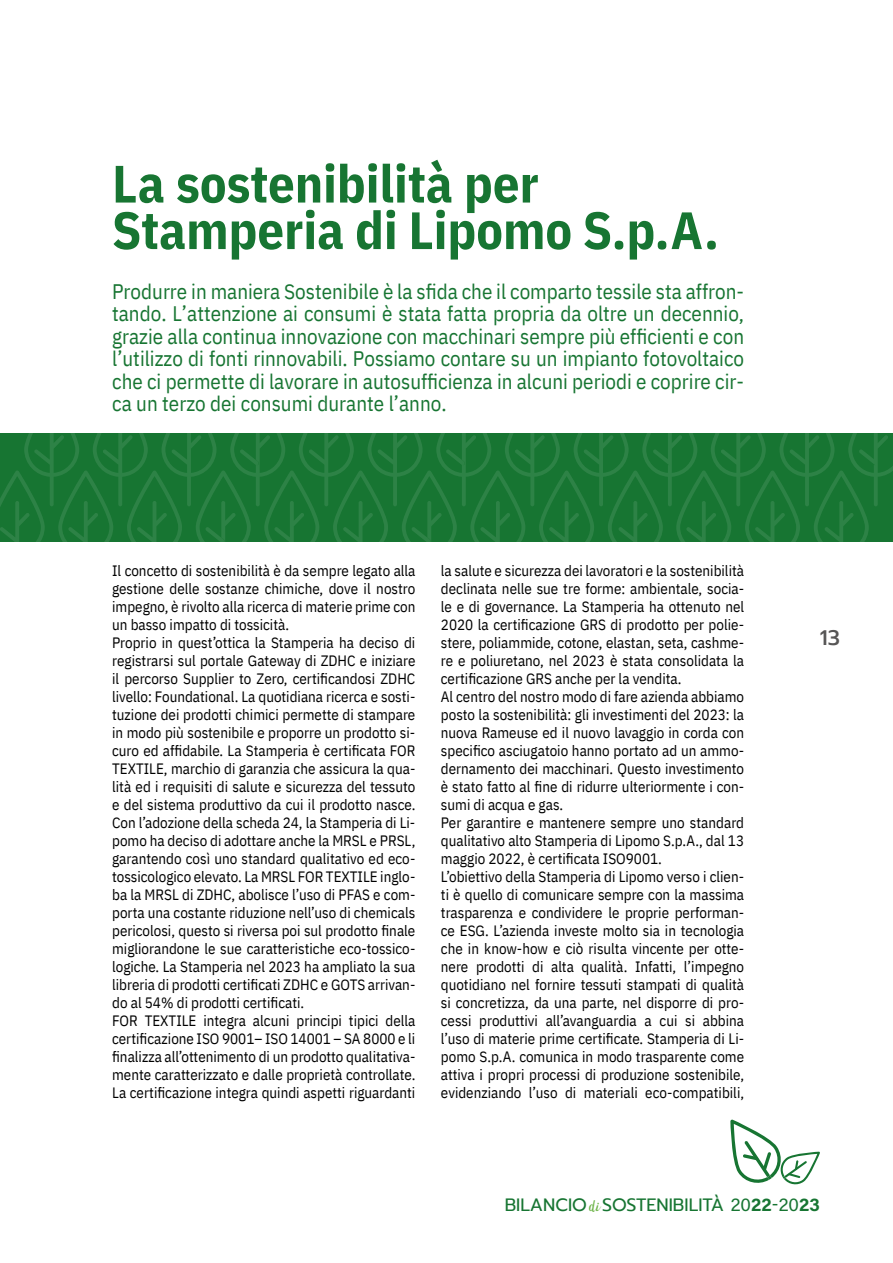
<style>
.page{position:relative;width:893px;height:1263px;background:#fff}
.page>*{position:absolute;margin:0;border:0;box-sizing:border-box;transform-origin:0 0}
.t1{font:700 52.5px/46.5px "IBM Plex Sans Cond";color:#177532}
.t2{font:21px/22.5px "IBM Plex Sans Cond";color:#177532;text-align:justify}
.t3{font:500 21px "Prompt";color:#575656}
.t4{font:17.85px "Prompt";color:#177532}
.t5{font:15px/18px "IBM Plex Sans Cond";color:#000}
.s1{font-family:"Maudlyn Demo";font-size:14.1px;color:#6bb346}
.s2{font-family:"Acumin Variable Concept"}
</style>
<div class="page">
<svg style="left:24px;top:433px;width:869px;height:73px;fill:#177532"></svg>
<svg style="left:0;top:470px;width:869px;height:71px;fill:#177532"></svg>
<svg style="left:730px;top:1119px;width:90px;height:66px"></svg>
<h1 class="t1" style="left:112px;top:156px;width:608px">La sostenibilità per<br>Stamperia di Lipomo S.p.A.</h1>
<p class="t2" style="left:112px;top:278px;width:633px">Produrre in maniera Sostenibile è la sfida che il comparto tessile sta affron&shy;tando. L’attenzione ai consumi è stata fatta propria da oltre un decennio, grazie alla continua innovazione con macchinari sempre più efficienti e con l’utilizzo di fonti rinnovabili. Possiamo contare su un impianto fotovoltaico che ci permette di lavorare in autosufficienza in alcuni periodi e coprire cir&shy;ca un terzo dei consumi durante l’anno.</p>
<p class="t5" style="left:112px;top:560px;width:305px">Il concetto di sostenibilità è da sempre legato alla gestione delle sostanze chimiche, dove il nostro impegno, è rivolto alla ricerca di materie prime con un basso impatto di tossicità.<br>Proprio in quest’ottica la Stamperia ha deciso di registrarsi sul portale Gateway di ZDHC e iniziare il percorso Supplier to Zero, certificandosi ZDHC livello: Foundational. La quotidiana ricerca e sosti&shy;tuzione dei prodotti chimici permette di stampare in modo più sostenibile e proporre un prodotto si&shy;curo ed affidabile. La Stamperia è certificata FOR TEXTILE, marchio di garanzia che assicura la qua&shy;lità ed i requisiti di salute e sicurezza del tessuto e del sistema produttivo da cui il prodotto nasce.<br>Con l’adozione della scheda 24, la Stamperia di Li&shy;pomo ha deciso di adottare anche la MRSL e PRSL, garantendo così uno standard qualitativo ed eco&shy;tossicologico elevato. La MRSL FOR TEXTILE inglo&shy;ba la MRSL di ZDHC, abolisce l’uso di PFAS e com&shy;porta una costante riduzione nell’uso di chemicals pericolosi, questo si riversa poi sul prodotto finale migliorandone le sue caratteristiche eco-tossico&shy;logiche. La Stamperia nel 2023 ha ampliato la sua libreria di prodotti certificati ZDHC e GOTS arrivan&shy;do al 54% di prodotti certificati.<br>FOR TEXTILE integra alcuni principi tipici della certificazione ISO 9001– ISO 14001 – SA 8000 e li finalizza all’ottenimento di un prodotto qualitativa&shy;mente caratterizzato e dalle proprietà controllate.<br>La certificazione integra quindi aspetti riguardanti</p>
<p class="t5" style="left:441px;top:560px;width:305px">la salute e sicurezza dei lavoratori e la sostenibilità declinata nelle sue tre forme: ambientale, socia&shy;le e di governance. La Stamperia ha ottenuto nel 2020 la certificazione GRS di prodotto per polie&shy;stere, poliammide, cotone, elastan, seta, cashme&shy;re e poliuretano, nel 2023 è stata consolidata la certificazione GRS anche per la vendita.<br>Al centro del nostro modo di fare azienda abbiamo posto la sostenibilità: gli investimenti del 2023: la nuova Rameuse ed il nuovo lavaggio in corda con specifico asciugatoio hanno portato ad un ammo&shy;dernamento dei macchinari. Questo investimento è stato fatto al fine di ridurre ulteriormente i con&shy;sumi di acqua e gas.<br>Per garantire e mantenere sempre uno standard qualitativo alto Stamperia di Lipomo S.p.A., dal 13 maggio 2022, è certificata ISO9001.<br>L’obiettivo della Stamperia di Lipomo verso i clien&shy;ti è quello di comunicare sempre con la massima trasparenza e condividere le proprie performan&shy;ce ESG. L’azienda investe molto sia in tecnologia che in know-how e ciò risulta vincente per otte&shy;nere prodotti di alta qualità. Infatti, l’impegno quotidiano nel fornire tessuti stampati di qualità si concretizza, da una parte, nel disporre di pro&shy;cessi produttivi all’avanguardia a cui si abbina l’uso di materie prime certificate. Stamperia di Li&shy;pomo S.p.A. comunica in modo trasparente come attiva i propri processi di produzione sostenibile, evidenziando l’uso di materiali eco-compatibili,</p>
<h2 class="t3" style="left:820px;top:622px;width:22px">13</h2>
<p class="t4" style="left:505px;top:1192px;width:317px">BILANCIO <span class="s1">di</span> SOSTENIBILITÀ <span class="s2">2022-2023</span></p>
</div>
